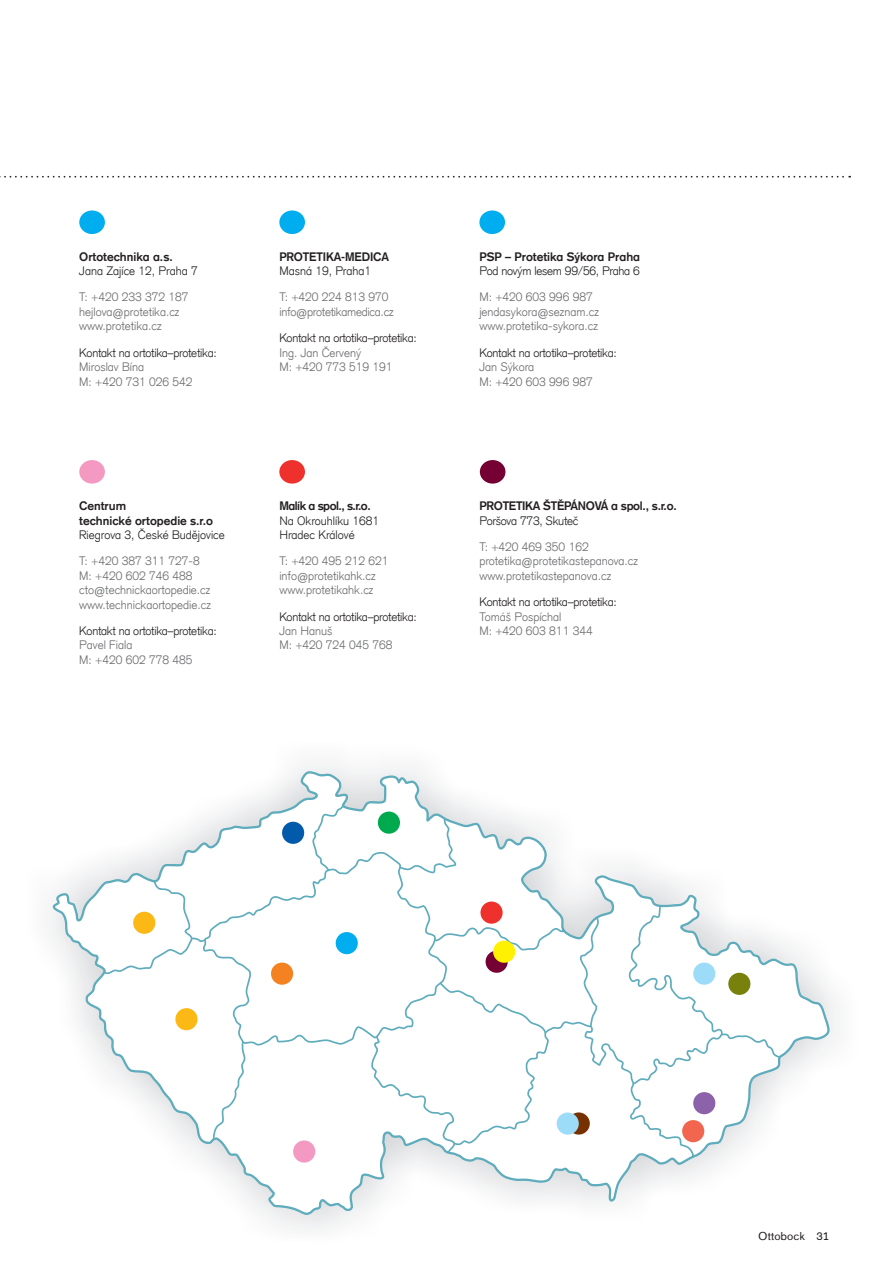
<style>
.page{position:relative;width:893px;height:1263px;background:#fff}
.page>*{position:absolute;margin:0;border:0;box-sizing:border-box;transform-origin:0 0}
.t1{font:300 12px "Otto Bock CT";color:#6c6d70}
.t2{font:300 12px "Otto Bock CT";letter-spacing:-.02em;color:#231f20}
.t3{font:300 12px "Otto Bock CT";color:#231f20}
.t4{font:700 12px "Otto Bock CT";color:#231f20}
.t5{font:700 12px "Otto Bock CT";letter-spacing:-.02em;color:#231f20}
.t6{font:300 12px "Otto Bock CT";letter-spacing:-.02em;color:#6c6d70}
.t7{font:700 12px "Otto Bock CT";letter-spacing:-.04em;color:#231f20}
.t8{font:11.25px "OBO Sans";letter-spacing:.005em;color:#231f20}
</style>
<div class="page">
<svg style="left:518px;top:1198px;width:105px;height:4px"></svg>
<svg style="left:267px;top:1198px;width:111px;height:18px"></svg>
<svg style="left:52px;top:771px;width:778px;height:427px"></svg>
<div style="left:568px;top:1112px;width:22px;height:22px;background:#773100;border-radius:50%"></div>
<div style="left:175px;top:1008px;width:23px;height:22px;background:#fcb814;border-radius:50%"></div>
<div style="left:282px;top:822px;width:22px;height:22px;background:#015aaa;border-radius:50%"></div>
<div style="left:378px;top:811px;width:22px;height:23px;background:#00a94e;border-radius:50%"></div>
<div style="left:271px;top:962px;width:22px;height:23px;background:#f58220;border-radius:50%"></div>
<div style="left:336px;top:932px;width:22px;height:22px;background:#00aeef;border-radius:50%"></div>
<div style="left:133px;top:912px;width:22px;height:22px;background:#fcb814;border-radius:50%"></div>
<div style="left:293px;top:1140px;width:22px;height:22px;background:#f499c2;border-radius:50%"></div>
<div style="left:480px;top:901px;width:23px;height:23px;background:#ee312c;border-radius:50%"></div>
<div style="left:682px;top:1120px;width:22px;height:22px;background:#f2664f;border-radius:50%"></div>
<div style="left:693px;top:1092px;width:22px;height:22px;background:#8c62aa;border-radius:50%"></div>
<div style="left:693px;top:962px;width:22px;height:23px;background:#9cdcf8;border-radius:50%"></div>
<div style="left:728px;top:973px;width:22px;height:22px;background:#77810c;border-radius:50%"></div>
<svg style="left:0;top:176px;width:850px;height:2px"></svg>
<div style="left:79px;top:460px;width:26px;height:24px;background:#f499c2;border-radius:50%"></div>
<div style="left:79px;top:210px;width:26px;height:24px;background:#00aeef;border-radius:50%"></div>
<div style="left:279px;top:210px;width:26px;height:24px;background:#00aeef;border-radius:50%"></div>
<div style="left:279px;top:460px;width:26px;height:24px;background:#ee312c;border-radius:50%"></div>
<div style="left:479px;top:210px;width:26px;height:24px;background:#00aeef;border-radius:50%"></div>
<div style="left:480px;top:460px;width:25px;height:24px;background:#750134;border-radius:50%"></div>
<div style="left:557px;top:1112px;width:22px;height:23px;background:#9cdcf8;border-radius:50%"></div>
<div style="left:486px;top:951px;width:22px;height:22px;background:#750134;border-radius:50%"></div>
<div style="left:493px;top:941px;width:22px;height:22px;background:#fff101;border-radius:50%"></div>
<p class="t4" style="left:79px;top:249px;width:95px">Ortotechnika a.s.</p>
<p class="t3" style="left:79px;top:264px;width:120px">Jana Zajíce 12, Praha 7</p>
<p class="t1" style="left:79px;top:290px;width:111px">T: +420 233 372 187</p>
<p class="t1" style="left:79px;top:305px;width:102px">hejlova@protetika.cz</p>
<p class="t1" style="left:79px;top:319px;width:84px">www.protetika.cz</p>
<p class="t2" style="left:79px;top:345px;width:139px">Kontakt na ortotika–protetika:</p>
<p class="t1" style="left:79px;top:360px;width:66px">Miroslav Bína</p>
<p class="t1" style="left:79px;top:374px;width:115px">M: +420 731 026 542</p>
<p class="t4" style="left:79px;top:499px;width:48px">Centrum</p>
<p class="t4" style="left:79px;top:513px;width:135px">technické ortopedie s.r.o</p>
<p class="t3" style="left:79px;top:528px;width:147px">Riegrova 3, České Budějovice</p>
<p class="t1" style="left:79px;top:554px;width:122px">T: +420 387 311 727-8</p>
<p class="t1" style="left:79px;top:569px;width:115px">M: +420 602 746 488</p>
<p class="t1" style="left:79px;top:583px;width:132px">cto@technickaortopedie.cz</p>
<p class="t1" style="left:79px;top:597px;width:133px">www.technickaortopedie.cz</p>
<p class="t2" style="left:79px;top:624px;width:139px">Kontakt na ortotika–protetika:</p>
<p class="t1" style="left:79px;top:638px;width:55px">Pavel Fiala</p>
<p class="t1" style="left:79px;top:653px;width:115px">M: +420 602 778 485</p>
<p class="t4" style="left:279px;top:249px;width:111px">PROTETIKA-MEDICA</p>
<p class="t3" style="left:279px;top:264px;width:93px">Masná 19, Praha1</p>
<p class="t1" style="left:279px;top:290px;width:111px">T: +420 224 813 970</p>
<p class="t6" style="left:279px;top:305px;width:116px">info@protetikamedica.cz</p>
<p class="t2" style="left:279px;top:331px;width:139px">Kontakt na ortotika–protetika:</p>
<p class="t1" style="left:279px;top:345px;width:83px">Ing. Jan Červený</p>
<p class="t1" style="left:279px;top:360px;width:115px">M: +420 773 519 191</p>
<p class="t7" style="left:279px;top:499px;width:93px">Malík a spol., s.r.o.</p>
<p class="t3" style="left:279px;top:513px;width:101px">Na Okrouhlíku 1681</p>
<p class="t3" style="left:279px;top:528px;width:77px">Hradec Králové</p>
<p class="t1" style="left:279px;top:554px;width:111px">T: +420 495 212 621</p>
<p class="t1" style="left:279px;top:569px;width:98px">info@protetikahk.cz</p>
<p class="t1" style="left:279px;top:583px;width:96px">www.protetikahk.cz</p>
<p class="t2" style="left:279px;top:609px;width:139px">Kontakt na ortotika–protetika:</p>
<p class="t1" style="left:279px;top:624px;width:55px">Jan Hanuš</p>
<p class="t1" style="left:279px;top:638px;width:115px">M: +420 724 045 768</p>
<p class="t4" style="left:479px;top:249px;width:162px">PSP – Protetika Sýkora Praha</p>
<p class="t2" style="left:479px;top:264px;width:162px">Pod novým lesem 99/56, Praha 6</p>
<p class="t1" style="left:479px;top:290px;width:115px">M: +420 603 996 987</p>
<p class="t1" style="left:479px;top:305px;width:121px">jendasykora@seznam.cz</p>
<p class="t1" style="left:479px;top:319px;width:120px">www.protetika-sykora.cz</p>
<p class="t2" style="left:479px;top:345px;width:139px">Kontakt na ortotika–protetika:</p>
<p class="t1" style="left:479px;top:360px;width:56px">Jan Sýkora</p>
<p class="t1" style="left:479px;top:374px;width:115px">M: +420 603 996 987</p>
<p class="t5" style="left:479px;top:499px;width:199px">PROTETIKA ŠTĚPÁNOVÁ a spol., s.r.o.</p>
<p class="t2" style="left:479px;top:513px;width:101px">Poršova 773, Skuteč</p>
<p class="t1" style="left:479px;top:540px;width:111px">T: +420 469 350 162</p>
<p class="t1" style="left:479px;top:554px;width:160px">protetika@protetikastepanova.cz</p>
<p class="t1" style="left:479px;top:569px;width:133px">www.protetikastepanova.cz</p>
<p class="t2" style="left:479px;top:595px;width:139px">Kontakt na ortotika–protetika:</p>
<p class="t1" style="left:479px;top:609px;width:84px">Tomáš Pospíchal</p>
<p class="t1" style="left:479px;top:624px;width:115px">M: +420 603 811 344</p>
<p class="t8" style="left:716px;top:1229px;width:115px">Ortézy | Ottobock 31</p>
</div>
